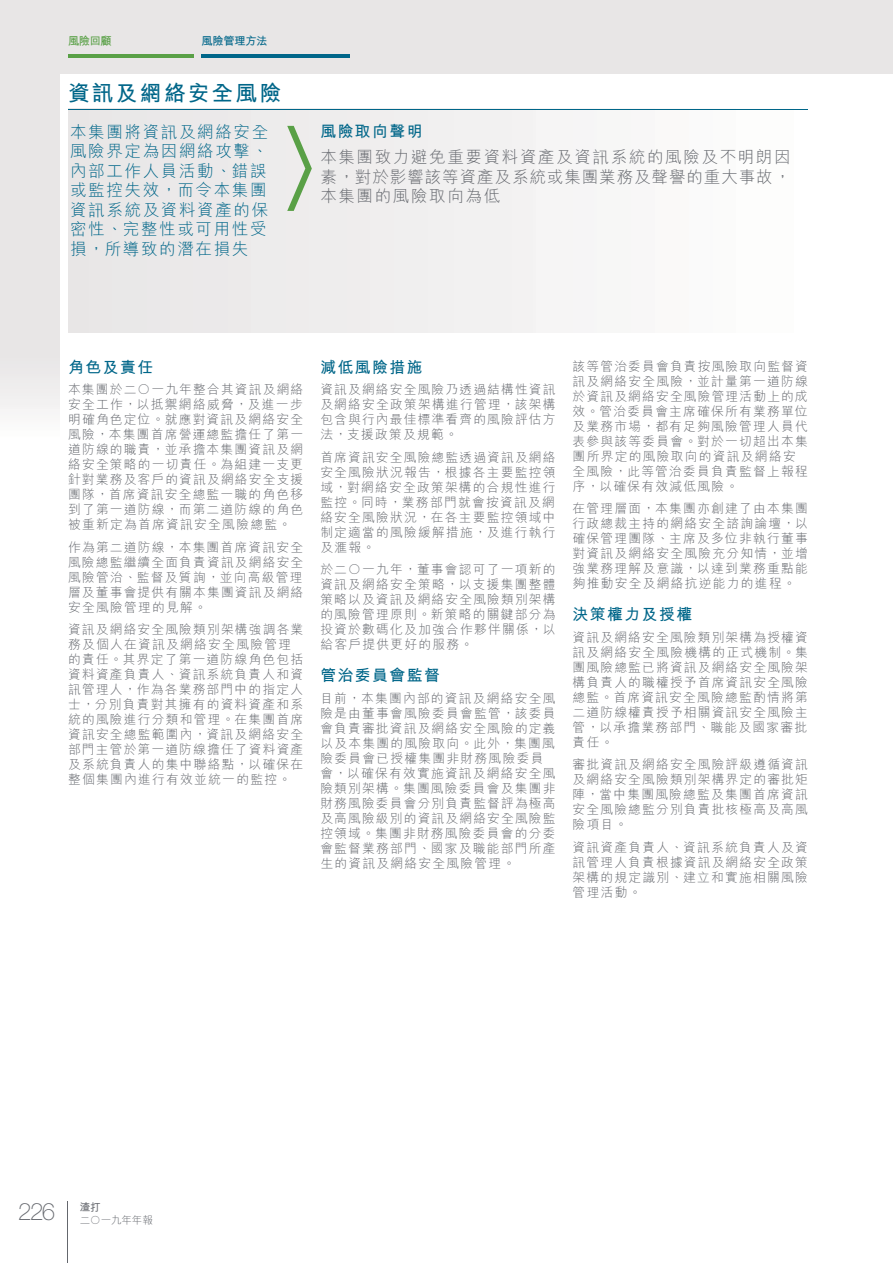
<style>
.page{position:relative;width:893px;height:1263px;background:#fff}
.page>*{position:absolute;margin:0;border:0;box-sizing:border-box;transform-origin:0 0}
.t1{font:100 24px "Helvetica Neue";color:#64676d}
.t2{font:21.75px "M Hei HK Bold E Ten B5 H";letter-spacing:.1em;color:#006689}
.t3{font:16.5px/19.5px "M Hei HK Light E Ten B5 H";letter-spacing:.1em;color:#006689;text-align:justify}
.t4{font:16.5px/19.5px "M Hei HK Light E Ten B5 H";letter-spacing:.055em;color:#64676d;text-align:justify}
.t5{font:15.75px "M Hei HK Bold E Ten B5 H";letter-spacing:.1em;color:#006689}
.t6{font:12.75px/15px "M Hei HK Light E Ten B5 H";letter-spacing:.095em;color:#64676d;text-align:justify}
.t7{font:11.25px "M Hei HK Bold E Ten B5 H";letter-spacing:-.03em;color:#006689}
.t8{font:11.25px "M Hei HK Bold E Ten B5 H";color:#59a046}
.t9{font:10.5px "M Hei HK Light E Ten B5 H";color:#64676d}
.t10{font:10.5px "M Hei HK Bold E Ten B5 H";color:#64676d}
</style>
<div class="page">
<hr style="left:67px;top:1201px;width:1px;height:62px;background:#64676d">
<div style="left:0;top:0;width:893px;height:409px;background:#e8e6e6"></div>
<hr style="left:68px;top:54px;width:125px;height:3px;background:#59a046">
<hr style="left:202px;top:54px;width:148px;height:3px;background:#006689">
<div style="left:61px;top:74px;width:832px;height:1104px;background:#fff"></div>
<div style="left:68px;top:109px;width:740px;height:223px;background:linear-gradient(to right,#e7e5e5,#fdfdfc)"></div>
<svg style="left:287px;top:126px;width:25px;height:85px;background:#c7d8c0"></svg>
<hr style="left:68px;top:109px;width:740px;height:1px;background:#006689">
<p class="t8" style="left:68px;top:36px;width:45px">風險回顧</p>
<p class="t7" style="left:202px;top:36px;width:67px">風險管理方法</p>
<h2 class="t2" style="left:68px;top:84px;width:215px">資訊及網絡安全風險</h2>
<p class="t3" style="left:70px;top:124px;width:199px">本集團將資訊及網絡安全風險界定為因網絡攻擊、內部工作人員活動、錯誤或監控失效，而令本集團資訊系統及資料資產的保密性、完整性或可用性受損，所導致的潛在損失</p>
<p class="t5" style="left:320px;top:125px;width:104px">風險取向聲明</p>
<p class="t4" style="left:320px;top:149px;width:472px">本集團致力避免重要資料資產及資訊系統的風險及不明朗因素，對於影響該等資產及系統或集團業務及聲譽的重大事故，本集團的風險取向為低</p>
<p class="t5" style="left:68px;top:361px;width:87px">角色及責任</p>
<p class="t6" style="left:68px;top:383px;width:237px">本集團於二〇一九年整合其資訊及網絡安全工作，以抵禦網絡威脅，及進一步明確角色定位。就應對資訊及網絡安全風險，本集團首席營運總監擔任了第一道防線的職責，並承擔本集團資訊及網絡安全策略的一切責任。為組建一支更針對業務及客戶的資訊及網絡安全支援團隊，首席資訊安全總監一職的角色移到了第一道防線，而第二道防線的角色被重新定為首席資訊安全風險總監。</p>
<p class="t6" style="left:68px;top:541px;width:237px">作為第二道防線，本集團首席資訊安全風險總監繼續全面負責資訊及網絡安全風險管治、監督及質詢，並向高級管理層及董事會提供有關本集團資訊及網絡安全風險管理的見解。</p>
<p class="t6" style="left:68px;top:623px;width:237px;text-align:left">資訊及網絡安全風險類別架構強調各業務及個人在資訊及網絡安全風險管理的責任。其界定了第一道防線角色包括資料資產負責人、資訊系統負責人和資訊管理人，作為各業務部門中的指定人士，分別負責對其擁有的資料資產和系統的風險進行分類和管理。在集團首席資訊安全總監範圍內，資訊及網絡安全部門主管於第一道防線擔任了資料資產及系統負責人的集中聯絡點，以確保在整個集團內進行有效並統一的監控。</p>
<p class="t5" style="left:320px;top:361px;width:104px">減低風險措施</p>
<p class="t6" style="left:320px;top:383px;width:237px">資訊及網絡安全風險乃透過結構性資訊及網絡安全政策架構進行管理，該架構包含與行內最佳標準看齊的風險評估方法，支援政策及規範。</p>
<p class="t6" style="left:320px;top:451px;width:237px">首席資訊安全風險總監透過資訊及網絡安全風險狀況報告，根據各主要監控領域，對網絡安全政策架構的合規性進行監控。同時，業務部門就會按資訊及網絡安全風險狀況，在各主要監控領域中制定適當的風險緩解措施，及進行執行及滙報。</p>
<p class="t6" style="left:320px;top:563px;width:237px">於二〇一九年，董事會認可了一項新的資訊及網絡安全策略，以支援集團整體策略以及資訊及網絡安全風險類別架構的風險管理原則。新策略的關鍵部分為投資於數碼化及加強合作夥伴關係，以給客戶提供更好的服務。</p>
<p class="t5" style="left:320px;top:669px;width:121px">管治委員會監督</p>
<p class="t6" style="left:320px;top:692px;width:237px;text-align:left">目前，本集團內部的資訊及網絡安全風險是由董事會風險委員會監管，該委員會負責審批資訊及網絡安全風險的定義以及本集團的風險取向。此外，集團風險委員會已授權集團非財務風險委員會，以確保有效實施資訊及網絡安全風險類別架構。集團風險委員會及集團非財務風險委員會分別負責監督評為極高及高風險級別的資訊及網絡安全風險監控領域。集團非財務風險委員會的分委會監督業務部門、國家及職能部門所產生的資訊及網絡安全風險管理。</p>
<p class="t6" style="left:573px;top:360px;width:237px;text-align:left">該等管治委員會負責按風險取向監督資訊及網絡安全風險，並計量第一道防線於資訊及網絡安全風險管理活動上的成效。管治委員會主席確保所有業務單位及業務市場，都有足夠風險管理人員代表參與該等委員會。對於一切超出本集團所界定的風險取向的資訊及網絡安全風險，此等管治委員負責監督上報程序，以確保有效減低風險。</p>
<p class="t6" style="left:573px;top:502px;width:237px">在管理層面，本集團亦創建了由本集團行政總裁主持的網絡安全諮詢論壇，以確保管理團隊、主席及多位非執行董事對資訊及網絡安全風險充分知情，並增強業務理解及意識，以達到業務重點能夠推動安全及網絡抗逆能力的進程。</p>
<p class="t5" style="left:573px;top:608px;width:121px">決策權力及授權</p>
<p class="t6" style="left:573px;top:631px;width:237px">資訊及網絡安全風險類別架構為授權資訊及網絡安全風險機構的正式機制。集團風險總監已將資訊及網絡安全風險架構負責人的職權授予首席資訊安全風險總監。首席資訊安全風險總監酌情將第二道防線權責授予相關資訊安全風險主管，以承擔業務部門、職能及國家審批責任。</p>
<p class="t6" style="left:573px;top:759px;width:237px">審批資訊及網絡安全風險評級遵循資訊及網絡安全風險類別架構界定的審批矩陣，當中集團風險總監及集團首席資訊安全風險總監分別負責批核極高及高風險項目。</p>
<p class="t6" style="left:573px;top:841px;width:237px">資訊資產負責人、資訊系統負責人及資訊管理人負責根據資訊及網絡安全政策架構的規定識別、建立和實施相關風險管理活動。</p>
<p class="t10" style="left:80px;top:1203px;width:22px">渣打</p>
<h1 class="t1" style="left:18px;top:1203px;width:39px">226</h1>
<p class="t9" style="left:80px;top:1216px;width:75px">二○一九年年報</p>
</div>
